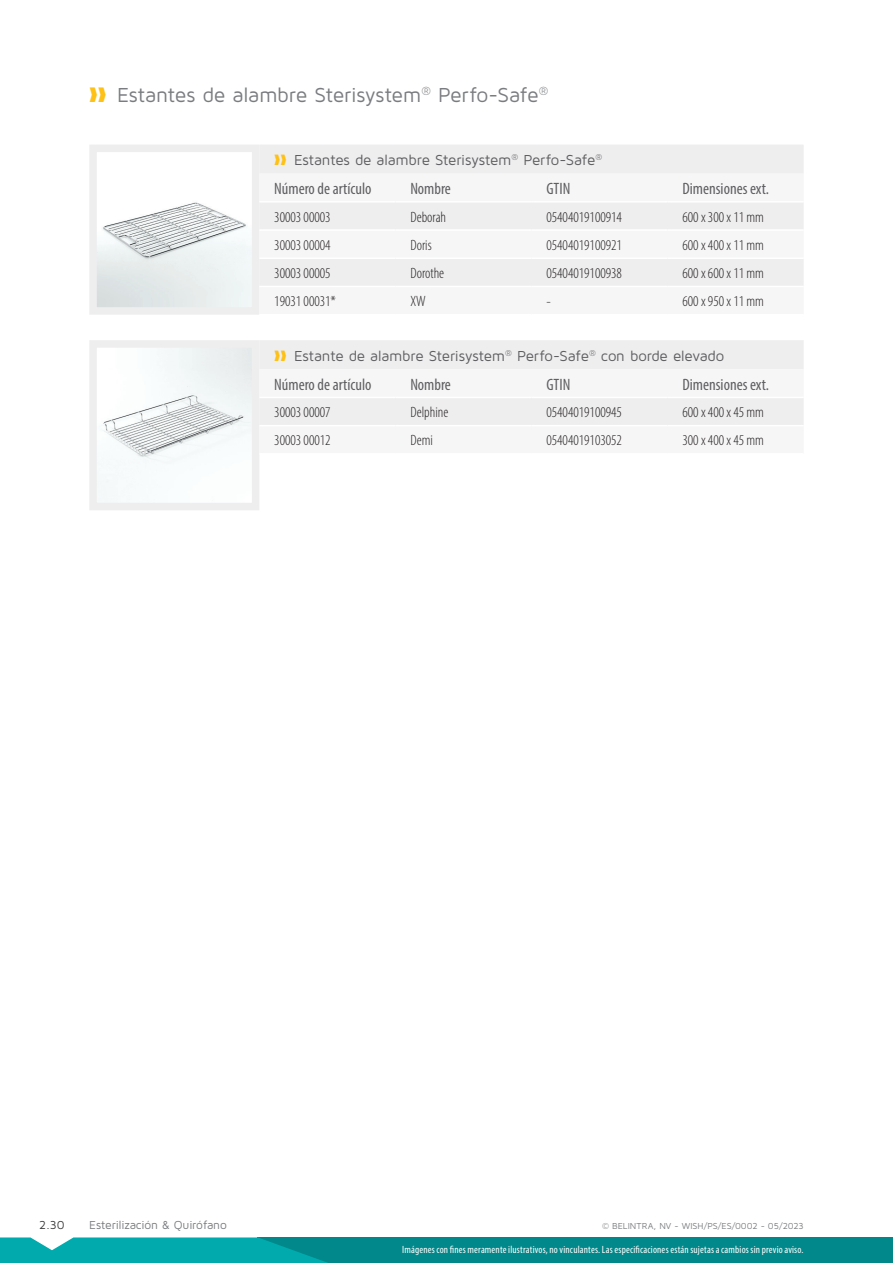
<style>
.page{position:relative;width:893px;height:1263px;background:#fff}
.page>*{position:absolute;margin:0;border:0;box-sizing:border-box;transform-origin:0 0}
.t1{font:21px "Maven Pro";letter-spacing:-.01em;color:#7a7c7f}
.table__header_2_NL{font:condensed 16.5px "Myriad Pro";color:#5f5f62}
.table__body_NL{font:300 condensed 15px "Myriad Pro";color:#231f20}
.t2{font:15px "Maven Pro";letter-spacing:-.015em;color:#5f5f62}
.t3{font:12px "Maven Pro";letter-spacing:-.015em;color:#7a7c7f}
.t4{font:12px "Maven Pro";color:#3c3c3d}
.t5{font:condensed 10.5px "Myriad Pro";letter-spacing:.015em;color:#fff}
.Paragraph_Style_2{font:9px "Maven Pro";letter-spacing:-.005em;color:#7a7c7f}
.s1{color:#fec115}
</style>
<div class="page">
<img style="left:98px;top:202px;width:152px;height:104px">
<div style="left:89px;top:145px;width:170px;height:170px;border:8px solid #eeeeef"></div>
<img style="left:98px;top:349px;width:152px;height:152px">
<div style="left:89px;top:340px;width:170px;height:170px;border:8px solid #eeeeef"></div>
<div style="left:258px;top:1237px;width:635px;height:26px;background:#00888a"></div>
<svg style="left:0;top:1237px;width:328px;height:26px;background:#0baaad"></svg>
<div style="left:259px;top:145px;width:545px;height:29px;background:#eeeeef"></div>
<div style="left:259px;top:203px;width:545px;height:83px;background:#eeeeef"></div>
<hr style="left:259px;top:229px;width:136px;height:2px;background:#fff">
<hr style="left:259px;top:257px;width:136px;height:2px;background:#fff">
<hr style="left:395px;top:229px;width:136px;height:2px;background:#fff">
<hr style="left:531px;top:229px;width:137px;height:2px;background:#fff">
<hr style="left:668px;top:229px;width:136px;height:2px;background:#fff">
<hr style="left:395px;top:257px;width:136px;height:2px;background:#fff">
<hr style="left:531px;top:257px;width:137px;height:2px;background:#fff">
<hr style="left:668px;top:257px;width:136px;height:2px;background:#fff">
<div style="left:259px;top:340px;width:545px;height:29px;background:#eeeeef"></div>
<div style="left:259px;top:398px;width:545px;height:27px;background:#eeeeef"></div>
<p class="t1" style="left:89px;top:82px;width:461px"><span class="s1">❱❱</span> Estantes de alambre Sterisystem<sup>®</sup> Perfo-Safe<sup>®</sup></p>
<p class="t2" style="left:274px;top:151px;width:329px"><span class="s1">❱❱</span> Estantes de alambre Sterisystem<sup>®</sup> Perfo-Safe<sup>®</sup></p>
<p class="table__header_2_NL" style="left:274px;top:178px;width:99px">Número de artículo</p>
<p class="table__header_2_NL" style="left:410px;top:178px;width:42px">Nombre</p>
<p class="table__header_2_NL" style="left:546px;top:178px;width:25px">GTIN</p>
<p class="table__header_2_NL" style="left:682px;top:178px;width:88px">Dimensiones ext.</p>
<p class="table__body_NL" style="left:274px;top:208px;width:58px">30003 00003</p>
<p class="table__body_NL" style="left:410px;top:208px;width:37px">Deborah</p>
<p class="table__body_NL" style="left:546px;top:208px;width:77px">05404019100914</p>
<p class="table__body_NL" style="left:682px;top:208px;width:83px">600 x 300 x 11 mm</p>
<p class="table__body_NL" style="left:274px;top:236px;width:58px">30003 00004</p>
<p class="table__body_NL" style="left:410px;top:236px;width:23px">Doris</p>
<p class="table__body_NL" style="left:546px;top:236px;width:77px">05404019100921</p>
<p class="table__body_NL" style="left:682px;top:236px;width:83px">600 x 400 x 11 mm</p>
<p class="table__body_NL" style="left:274px;top:264px;width:58px">30003 00005</p>
<p class="table__body_NL" style="left:410px;top:264px;width:35px">Dorothe</p>
<p class="table__body_NL" style="left:546px;top:264px;width:77px">05404019100938</p>
<p class="table__body_NL" style="left:682px;top:264px;width:83px">600 x 600 x 11 mm</p>
<p class="table__body_NL" style="left:274px;top:292px;width:63px">19031 00031*</p>
<p class="table__body_NL" style="left:410px;top:292px;width:17px">XW</p>
<p class="table__body_NL" style="left:546px;top:292px;width:6px">-</p>
<p class="table__body_NL" style="left:682px;top:292px;width:83px">600 x 950 x 11 mm</p>
<p class="t2" style="left:274px;top:346px;width:451px"><span class="s1">❱❱</span> Estante de alambre Sterisystem<sup>®</sup> Perfo-Safe<sup>®</sup> con borde elevado</p>
<p class="table__header_2_NL" style="left:274px;top:374px;width:99px">Número de artículo</p>
<p class="table__header_2_NL" style="left:410px;top:374px;width:42px">Nombre</p>
<p class="table__header_2_NL" style="left:546px;top:374px;width:25px">GTIN</p>
<p class="table__header_2_NL" style="left:682px;top:374px;width:88px">Dimensiones ext.</p>
<p class="table__body_NL" style="left:274px;top:403px;width:58px">30003 00007</p>
<p class="table__body_NL" style="left:410px;top:403px;width:39px">Delphine</p>
<p class="table__body_NL" style="left:546px;top:403px;width:77px">05404019100945</p>
<p class="table__body_NL" style="left:682px;top:403px;width:83px">600 x 400 x 45 mm</p>
<p class="table__body_NL" style="left:274px;top:432px;width:58px">30003 00012</p>
<p class="table__body_NL" style="left:410px;top:432px;width:24px">Demi</p>
<p class="table__body_NL" style="left:546px;top:432px;width:77px">05404019103052</p>
<p class="table__body_NL" style="left:682px;top:432px;width:83px">300 x 400 x 45 mm</p>
<p class="t4" style="left:39px;top:1217px;width:27px">2.30</p>
<p class="t3" style="left:89px;top:1217px;width:139px">Esterilización &amp; Quirófano</p>
<p class="Paragraph_Style_2" style="left:602px;top:1220px;width:203px">© BELINTRA, NV - WISH/PS/ES/0002 - 05/2023</p>
<p class="t5" style="left:402px;top:1244px;width:403px">Imágenes con fines meramente ilustrativos, no vinculantes. Las especificaciones están sujetas a cambios sin previo aviso.</p>
</div>
